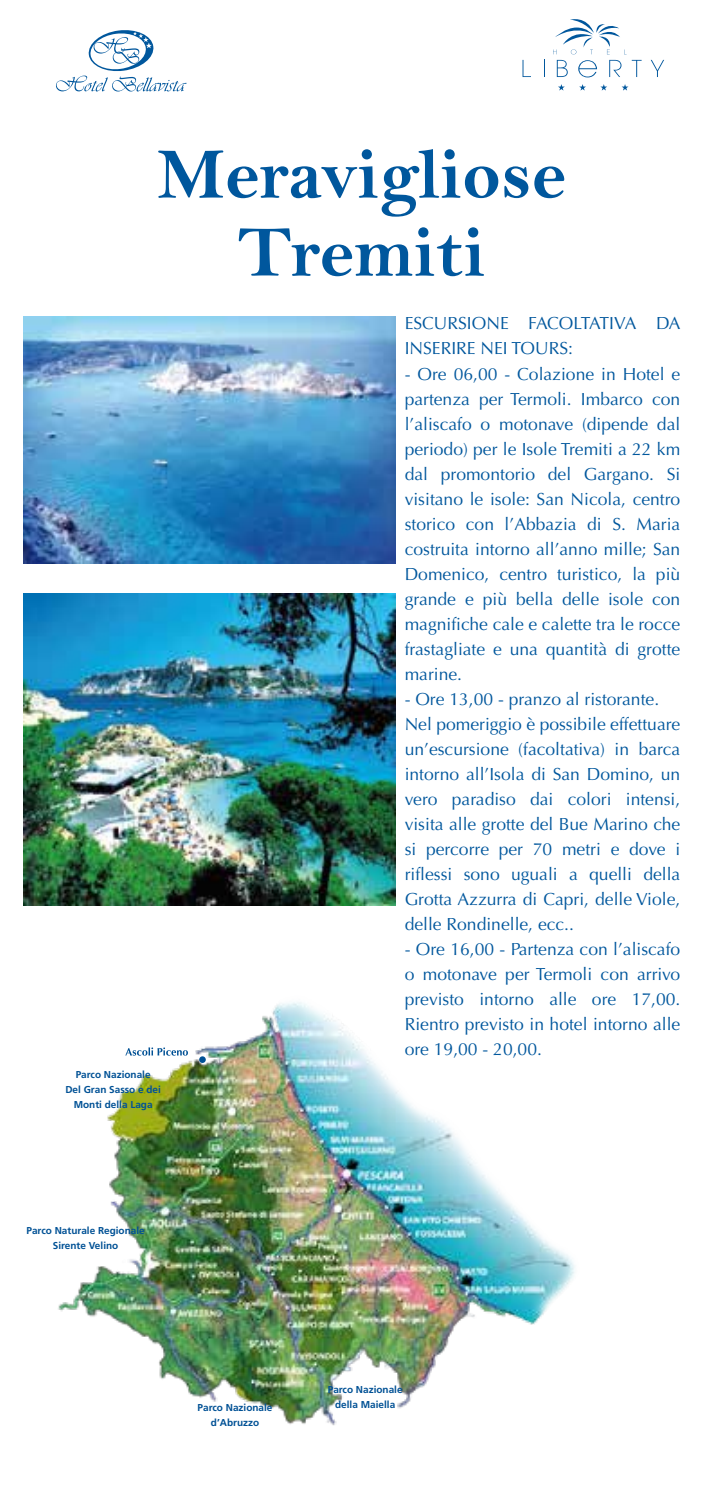
<style>
.page{position:relative;width:709px;height:1489px;background:#fff}
.page>*{position:absolute;margin:0;border:0;box-sizing:border-box;transform-origin:0 0}
.t1{font:72.5px/78px "Bell MT Bold";color:#00579d;text-align:center}
.t2{font:17.5px/25px "Optima";color:#00579d}
.t3{font:700 10px/15px "Frutiger";color:#005195;text-align:center}
</style>
<div class="page">
<svg style="left:56px;top:30px;width:130px;height:61px"></svg>
<svg style="left:522px;top:60px;width:9px;height:17px"></svg>
<svg style="left:557px;top:60px;width:10px;height:17px"></svg>
<svg style="left:578px;top:60px;width:19px;height:17px"></svg>
<svg style="left:609px;top:60px;width:12px;height:17px"></svg>
<svg style="left:631px;top:60px;width:10px;height:17px"></svg>
<svg style="left:650px;top:60px;width:14px;height:17px"></svg>
<svg style="left:553px;top:19px;width:72px;height:35px"></svg>
<svg style="left:558px;top:84px;width:7px;height:7px"></svg>
<svg style="left:579px;top:84px;width:7px;height:7px"></svg>
<svg style="left:600px;top:84px;width:7px;height:7px"></svg>
<svg style="left:621px;top:84px;width:7px;height:7px"></svg>
<img style="left:24px;top:316px;width:371px;height:247px">
<img style="left:24px;top:593px;width:371px;height:312px">
<img style="left:58px;top:1002px;width:517px;height:424px">
<svg style="left:125px;top:1047px;width:63px;height:8px"></svg>
<div style="left:199px;top:1056px;width:7px;height:6px;background:#005195;border-radius:50%"></div>
<h1 class="t1" style="left:157px;top:135px;width:411px">Meravigliose<br>Tremiti</h1>
<p class="t3" style="left:65px;top:1067px;width:97px">Parco Nazionale<br>Del Gran Sasso e dei<br>Monti della Laga</p>
<p class="t3" style="left:26px;top:1222px;width:120px">Parco Naturale Regionale<br>Sirente Velino</p>
<p class="t3" style="left:198px;top:1399px;width:76px">Parco Nazionale d’Abruzzo</p>
<p class="t2" style="left:405px;top:311px;width:277px">ESCURSIONE FACOLTATIVA DA<br>INSERIRE NEI TOURS:</p>
<p class="t2" style="left:405px;top:361px;width:277px;text-align:justify">- Ore 06,00 - Colazione in Hotel e partenza per Termoli. Imbarco con l’aliscafo o motonave (dipende dal periodo) per le Isole Tremiti a 22 km dal promontorio del Gargano. Si visitano le isole: San Nicola, centro storico con l’Abbazia di S. Maria costruita intorno all’anno mille; San Domenico, centro turistico, la più grande e più bella delle isole con magnifiche cale e calette tra le rocce frastagliate e una quantità di grotte marine.</p>
<p class="t2" style="left:405px;top:686px;width:277px">- Ore 13,00 - pranzo al ristorante.<br>Nel pomeriggio è possibile effettuare un’escursione (facoltativa) in barca intorno all’Isola di San Domino, un vero paradiso dai colori intensi, visita alle grotte del Bue Marino che si percorre per 70 metri e dove i riflessi sono uguali a quelli della Grotta Azzurra di Capri, delle Viole, delle Rondinelle, ecc..</p>
<p class="t2" style="left:405px;top:936px;width:277px;text-align:justify">- Ore 16,00 - Partenza con l’aliscafo o motonave per Termoli con arrivo previsto intorno alle ore 17,00.<br>Rientro previsto in hotel intorno alle ore 19,00 - 20,00.</p>
<p class="t3" style="left:328px;top:1381px;width:76px">Parco Nazionale della Maiella</p>
</div>
